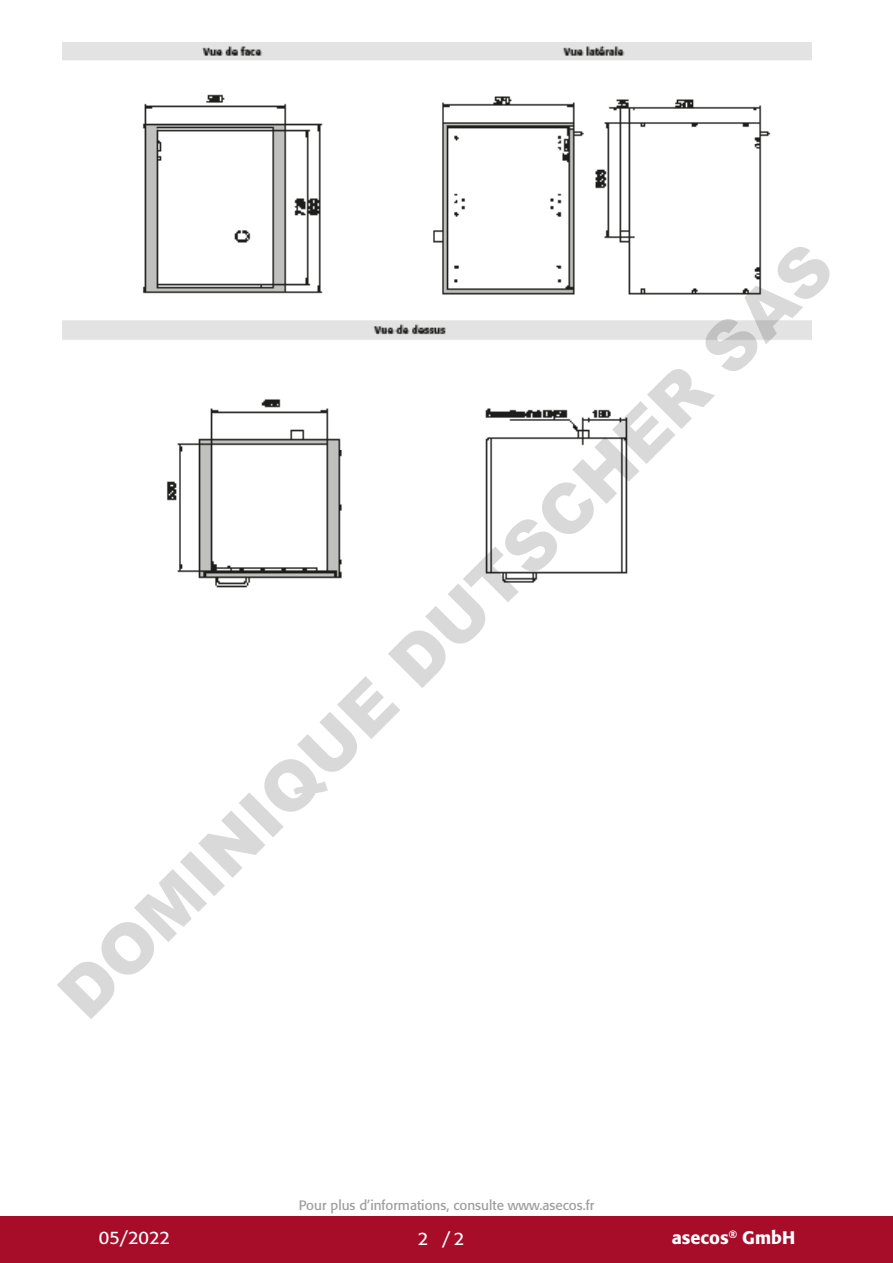
<style>
.page{position:relative;width:893px;height:1263px;background:#fff}
.page>*{position:absolute;margin:0;border:0;box-sizing:border-box;transform-origin:0 0}
.t1{font:900 67.95px "Arial";color:rgb(0 0 0/.15)}
.t2{font:500 18px "Formata Pro";color:#fff}
.t3{font:18px "Formata Pro";color:#fff}
.t4{font:13.5px "Formata Pro";color:#9d9d9d}
</style>
<div class="page">
<div style="left:0;top:1216px;width:893px;height:47px;background:#a70c29"></div>
<img style="left:63px;top:43px;width:748px;height:545px">
<h1 class="t1" style="left:35px;top:971px;width:1063px;rotate:-45deg">DOMINIQUE DUTSCHER SAS</h1>
<p class="t4" style="left:299px;top:1196px;width:297px">Pour plus d’informations, consulte www.asecos.fr</p>
<h2 class="t3" style="left:99px;top:1225px;width:73px">05/2022</h2>
<h2 class="t3" style="left:418px;top:1227px;width:48px">2 /2</h2>
<h2 class="t2" style="left:672px;top:1225px;width:125px">asecos<sup>®</sup> GmbH</h2>
</div>
